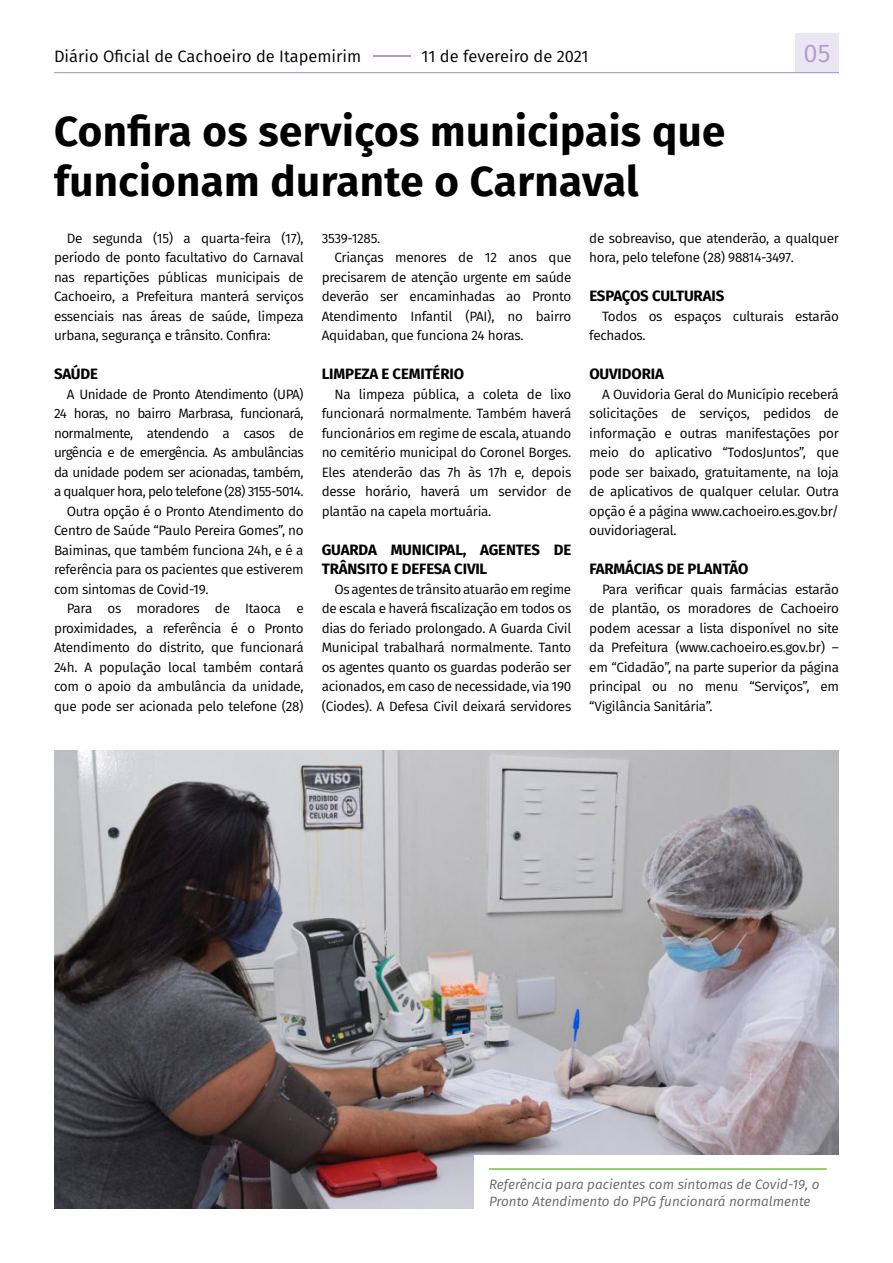
<style>
.page{position:relative;width:893px;height:1263px;background:#fff}
.page>*{position:absolute;margin:0;border:0;box-sizing:border-box;transform-origin:0 0}
.t1{font:700 42px/50.4px "Fira Sans";letter-spacing:.01em;color:#000}
.t2{font:25.5px "Fira Sans";color:#b19ccb}
.t3{font:16.5px "Fira Sans";color:#000}
.t4{font:700 15px/19.5px "Fira Sans";letter-spacing:-.01em;color:#000}
.t5{font:13.5px/19.5px "Fira Sans";letter-spacing:-.02em;color:#000;text-align:justify}
.t6{font:13.5px "Fira Sans";letter-spacing:-.04em;color:#000}
.t7{font:italic 13.5px/16.6px "Fira Sans";color:#666668}
.s1{color:#b19ccb}
</style>
<div class="page">
<div style="left:795px;top:33px;width:44px;height:40px;background:#ebe6f3"></div>
<hr style="left:54px;top:72px;width:785px;height:1px;background:#b19ccb">
<img style="left:54px;top:750px;width:785px;height:459px">
<div style="left:474px;top:1155px;width:365px;height:54px;background:#fff"></div>
<hr style="left:489px;top:1168px;width:338px;height:2px;background:#75c044">
<p class="t3" style="left:54px;top:43px;width:536px">Diário Oficial de Cachoeiro de Itapemirim <span class="s1">–</span>11 de fevereiro de 2021</p>
<h2 class="t2" style="left:804px;top:34px;width:28px">05</h2>
<h1 class="t1" style="left:54px;top:103px;width:673px">Confira os serviços municipais que funcionam durante o Carnaval</h1>
<p class="t5" style="left:54px;top:228px;width:251px;text-indent:13px">De segunda (15) a quarta-feira (17), período de ponto facultativo do Carnaval nas repartições públicas municipais de Cachoeiro, a Prefeitura manterá serviços essenciais nas áreas de saúde, limpeza urbana, segurança e trânsito. Confira:</p>
<p class="t4" style="left:54px;top:363px;width:46px">SAÚDE</p>
<p class="t6" style="left:67px;top:384px;width:238px">A Unidade de Pronto Atendimento (UPA)</p>
<p class="t6" style="left:54px;top:404px;width:251px">24 horas, no bairro Marbrasa, funcionará,</p>
<p class="t6" style="left:54px;top:423px;width:251px">normalmente, atendendo a casos de</p>
<p class="t6" style="left:54px;top:443px;width:251px">urgência e de emergência. As ambulâncias</p>
<p class="t6" style="left:54px;top:462px;width:251px">da unidade podem ser acionadas, também,</p>
<p class="t6" style="left:54px;top:482px;width:251px">a qualquer hora, pelo telefone (28) 3155-5014.</p>
<p class="t5" style="left:67px;top:501px;width:238px">Outra opção é o Pronto Atendimento do</p>
<p class="t5" style="left:54px;top:520px;width:251px">Centro de Saúde “Paulo Pereira Gomes”, no</p>
<p class="t5" style="left:54px;top:540px;width:251px">Baiminas, que também funciona 24h, e é a</p>
<p class="t5" style="left:54px;top:559px;width:251px">referência para os pacientes que estiverem</p>
<p class="t5" style="left:54px;top:579px;width:156px">com sintomas de Covid-19.</p>
<p class="t5" style="left:67px;top:598px;width:238px">Para os moradores de Itaoca e</p>
<p class="t5" style="left:54px;top:618px;width:251px">proximidades, a referência é o Pronto</p>
<p class="t5" style="left:54px;top:637px;width:251px">Atendimento do distrito, que funcionará</p>
<p class="t5" style="left:54px;top:657px;width:251px">24h. A população local também contará</p>
<p class="t5" style="left:54px;top:676px;width:251px">com o apoio da ambulância da unidade,</p>
<p class="t5" style="left:54px;top:696px;width:251px">que pode ser acionada pelo telefone (28)</p>
<p class="t5" style="left:589px;top:228px;width:251px">de sobreaviso, que atenderão, a qualquer hora, pelo telefone (28) 98814-3497.</p>
<p class="t4" style="left:589px;top:285px;width:136px">ESPAÇOS CULTURAIS</p>
<p class="t5" style="left:589px;top:306px;width:251px;text-indent:13px">Todos os espaços culturais estarão fechados.</p>
<p class="t4" style="left:589px;top:363px;width:76px">OUVIDORIA</p>
<p class="t5" style="left:589px;top:384px;width:251px;text-indent:13px">A Ouvidoria Geral do Município receberá solicitações de serviços, pedidos de informação e outras manifestações por meio do aplicativo “TodosJuntos”, que pode ser baixado, gratuitamente, na loja de aplicativos de qualquer celular. Outra opção é a página www.cachoeiro.es.gov.br/ ouvidoriageral.</p>
<p class="t4" style="left:589px;top:558px;width:161px">FARMÁCIAS DE PLANTÃO</p>
<p class="t5" style="left:589px;top:579px;width:251px;text-indent:13px">Para verificar quais farmácias estarão de plantão, os moradores de Cachoeiro podem acessar a lista disponível no site da Prefeitura (www.cachoeiro.es.gov.br) – em “Cidadão”, na parte superior da página principal ou no menu “Serviços”, em “Vigilância Sanitária”.</p>
<p class="t5" style="left:322px;top:228px;width:60px">3539-1285.</p>
<p class="t5" style="left:334px;top:247px;width:238px">Crianças menores de 12 anos que</p>
<p class="t5" style="left:322px;top:267px;width:251px">precisarem de atenção urgente em saúde</p>
<p class="t5" style="left:322px;top:286px;width:251px">deverão ser encaminhadas ao Pronto</p>
<p class="t5" style="left:322px;top:306px;width:251px">Atendimento Infantil (PAI), no bairro</p>
<p class="t5" style="left:322px;top:325px;width:203px">Aquidaban, que funciona 24 horas.</p>
<p class="t4" style="left:322px;top:363px;width:144px">LIMPEZA E CEMITÉRIO</p>
<p class="t5" style="left:322px;top:384px;width:251px;text-indent:13px">Na limpeza pública, a coleta de lixo funcionará normalmente. Também haverá funcionários em regime de escala, atuando no cemitério municipal do Coronel Borges.<br>Eles atenderão das 7h às 17h e, depois desse horário, haverá um servidor de plantão na capela mortuária.</p>
<p class="t4" style="left:322px;top:539px;width:251px">GUARDA MUNICIPAL, AGENTES DE<br>TRÂNSITO E DEFESA CIVIL</p>
<p class="t5" style="left:322px;top:579px;width:251px;text-indent:13px">Os agentes de trânsito atuarão em regime de escala e haverá fiscalização em todos os dias do feriado prolongado. A Guarda Civil Municipal trabalhará normalmente. Tanto os agentes quanto os guardas poderão ser acionados, em caso de necessidade, via 190 (Ciodes). A Defesa Civil deixará servidores</p>
<p class="t7" style="left:489px;top:1175px;width:332px">Referência para pacientes com sintomas de Covid-19, o<br>Pronto Atendimento do PPG funcionará normalmente</p>
</div>
